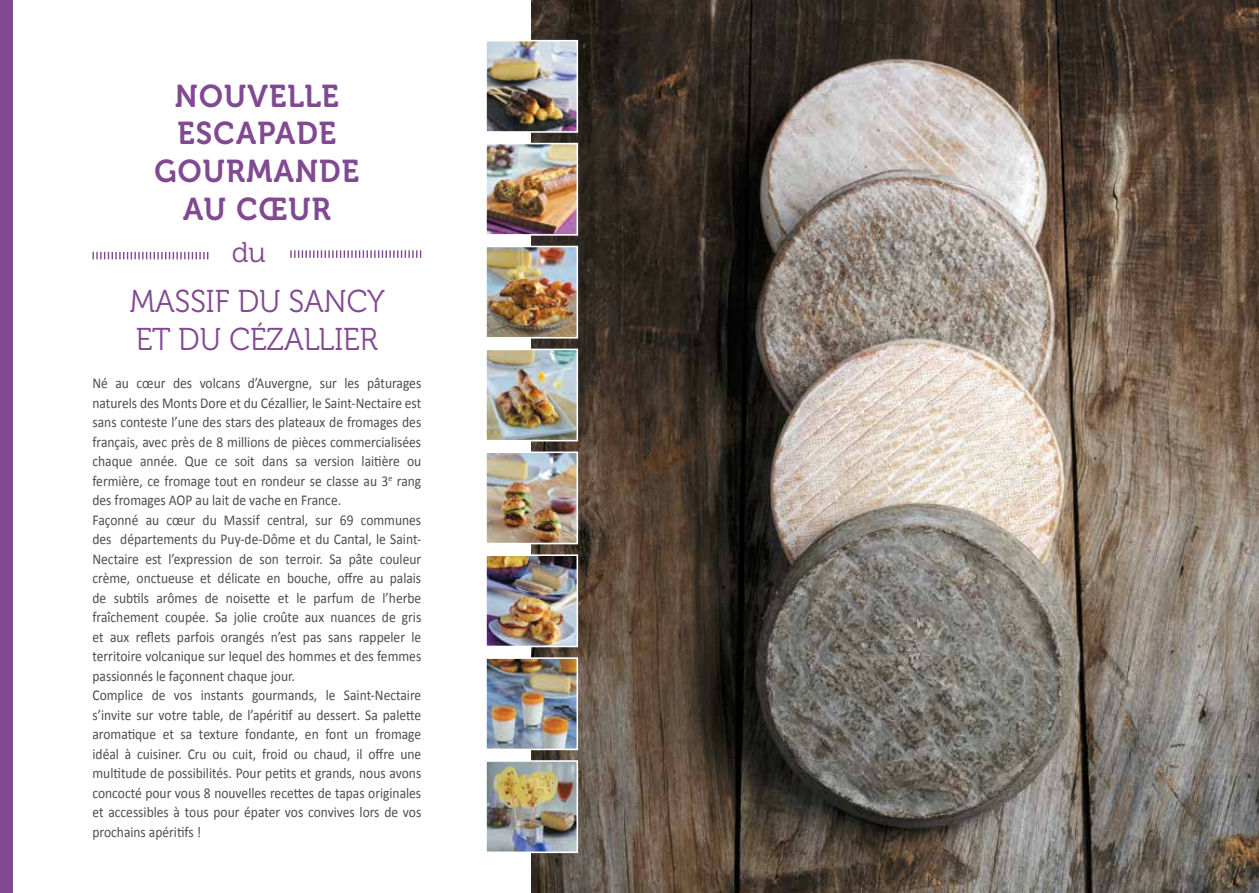
<style>
.page{position:relative;width:1259px;height:893px;background:#fff}
.page>*{position:absolute;margin:0;border:0;box-sizing:border-box;transform-origin:0 0}
.t1{font:31.5px/37.8px "Museo 700";letter-spacing:.04em;color:#804991;text-align:center;scale:.95 1}
.t2{font:31.5px/37.8px "Museo 300";color:#804991;scale:.95 1}
.t3{font:28.5px "Museo 300";color:#804991}
.t4{font:15px/19.5px "Calibri";color:#4d4d4f;scale:.9 1}
</style>
<div class="page">
<img style="left:531px;top:0;width:728px;height:893px">
<svg style="left:92px;top:252px;width:116px;height:7px"></svg>
<svg style="left:290px;top:250px;width:131px;height:8px"></svg>
<img style="left:488px;top:43px;width:87px;height:87px">
<div style="left:485px;top:40px;width:93px;height:93px;border:2px solid #fff"></div>
<img style="left:488px;top:146px;width:87px;height:87px">
<div style="left:485px;top:143px;width:93px;height:93px;border:2px solid #fff"></div>
<img style="left:488px;top:249px;width:87px;height:87px">
<div style="left:485px;top:246px;width:93px;height:93px;border:2px solid #fff"></div>
<img style="left:488px;top:352px;width:87px;height:86px">
<div style="left:485px;top:349px;width:93px;height:92px;border:2px solid #fff"></div>
<img style="left:488px;top:454px;width:87px;height:87px">
<div style="left:485px;top:451px;width:93px;height:93px;border:2px solid #fff"></div>
<img style="left:488px;top:557px;width:87px;height:87px">
<div style="left:485px;top:554px;width:93px;height:93px;border:2px solid #fff"></div>
<img style="left:488px;top:763px;width:87px;height:87px">
<div style="left:485px;top:760px;width:93px;height:93px;border:2px solid #fff"></div>
<img style="left:488px;top:660px;width:87px;height:87px">
<div style="left:485px;top:657px;width:93px;height:93px;border:2px solid #fff"></div>
<div style="left:0;top:0;width:13px;height:893px;background:#804991"></div>
<h1 class="t1" style="left:155px;top:77px;width:217px">NOUVELLE<br>ESCAPADE<br>GOURMANDE<br>AU CŒUR</h1>
<h2 class="t3" style="left:232px;top:237px;width:35px">du</h2>
<h1 class="t2" style="left:130px;top:283px;width:270px">MASSIF DU SANCY<br>ET DU CÉZALLIER</h1>
<p class="t4" style="left:92px;top:374px;width:367px">Né au cœur des volcans d’Auvergne, sur les pâturages naturels des Monts Dore et du Cézallier, le Saint-Nectaire est sans conteste l’une des stars des plateaux de fromages des français, avec près de 8 millions de pièces commercialisées chaque année. Que ce soit dans sa version laitière ou fermière, ce fromage tout en rondeur se classe au 3<sup>e</sup> rang des fromages AOP au lait de vache en France.<br>Façonné au cœur du Massif central, sur 69 communes des départements du Puy-de-Dôme et du Cantal, le Saint-Nectaire est l’expression de son terroir. Sa pâte couleur crème, onctueuse et délicate en bouche, offre au palais de subtils arômes de noisette et le parfum de l’herbe fraîchement coupée. Sa jolie croûte aux nuances de gris et aux reflets parfois orangés n’est pas sans rappeler le territoire volcanique sur lequel des hommes et des femmes passionnés le façonnent chaque jour.<br>Complice de vos instants gourmands, le Saint-Nectaire s’invite sur votre table, de l’apéritif au dessert. Sa palette aromatique et sa texture fondante, en font un fromage idéal à cuisiner. Cru ou cuit, froid ou chaud, il offre une multitude de possibilités. Pour petits et grands, nous avons concocté pour vous 8 nouvelles recettes de tapas originales et accessibles à tous pour épater vos convives lors de vos prochains apéritifs !</p>
</div>
